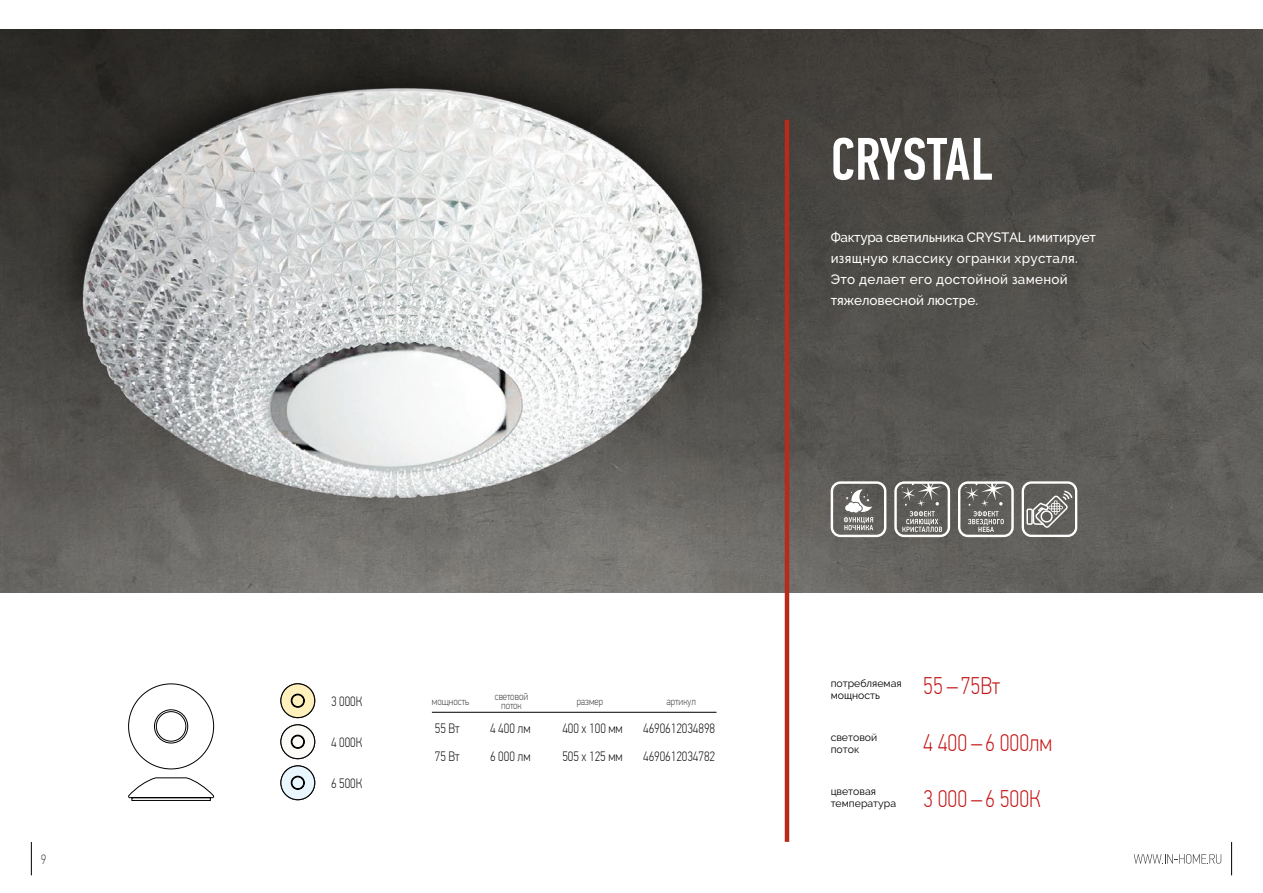
<style>
.page{position:relative;width:1263px;height:893px;background:#fff}
.page>*{position:absolute;margin:0;border:0;box-sizing:border-box;transform-origin:0 0}
.t1{font:500 60px "PF Din Text Comp Pro";letter-spacing:-.005em;color:#fff}
.t2{font:100 24px "PF Din Text Cond Pro";color:#c31011}
.t3{font:500 13.5px/21px "Raleway";letter-spacing:.02em;color:#fff}
.t4{font:100 13.5px "PF Din Text Cond Pro";color:#000}
.t5{font:100 13.5px "PF Din Text Cond Pro";color:#3a3b3b}
.t6{font:10.5px/12px "Raleway";color:#000}
.t7{font:100 10.5px/9px "PF Din Text Cond Pro";color:#3a3b3b;text-align:center}
</style>
<div class="page">
<img style="left:0;top:30px;width:1263px;height:562px">
<hr style="left:1231px;top:842px;width:1px;height:33px;background:#000">
<hr style="left:31px;top:842px;width:1px;height:33px;background:#000">
<svg style="left:1134px;top:854px;width:87px;height:10px"></svg>
<hr style="left:785px;top:120px;width:4px;height:722px;background:#b72a1c">
<img style="left:0;top:32px;width:797px;height:535px">
<svg style="left:128px;top:683px;width:86px;height:118px"></svg>
<svg style="left:281px;top:683px;width:34px;height:35px"></svg>
<svg style="left:281px;top:725px;width:34px;height:34px"></svg>
<svg style="left:281px;top:766px;width:34px;height:34px"></svg>
<hr style="left:432px;top:712px;width:284px;height:1px;background:#000">
<svg style="left:1022px;top:481px;width:55px;height:56px"></svg>
<svg style="left:831px;top:481px;width:55px;height:56px"></svg>
<svg style="left:894px;top:481px;width:56px;height:56px"></svg>
<svg style="left:958px;top:481px;width:56px;height:56px"></svg>
<p class="t5" style="left:41px;top:851px;width:7px">9</p>
<h1 class="t1" style="left:831px;top:124px;width:163px">CRYSTAL</h1>
<p class="t3" style="left:831px;top:227px;width:267px">Фактура светильника CRYSTAL имитирует изящную классику огранки хрусталя.<br>Это делает его достойной заменой тяжеловесной люстре.</p>
<p class="t4" style="left:331px;top:694px;width:33px">3 000К</p>
<p class="t4" style="left:331px;top:735px;width:33px">4 000К</p>
<p class="t4" style="left:331px;top:775px;width:33px">6 500К</p>
<p class="t7" style="left:495px;top:692px;width:35px">световой поток</p>
<p class="t7" style="left:432px;top:697px;width:39px">мощность</p>
<p class="t7" style="left:666px;top:697px;width:31px">артикул</p>
<p class="t7" style="left:577px;top:697px;width:28px">размер</p>
<p class="t4" style="left:435px;top:721px;width:26px">55 Вт</p>
<p class="t4" style="left:490px;top:721px;width:42px">4 400 лм</p>
<p class="t4" style="left:562px;top:721px;width:62px">400 х 100 мм</p>
<p class="t4" style="left:643px;top:721px;width:73px">4690612034898</p>
<p class="t4" style="left:435px;top:748px;width:26px">75 Вт</p>
<p class="t4" style="left:490px;top:748px;width:42px">6 000 лм</p>
<p class="t4" style="left:562px;top:748px;width:62px">505 х 125 мм</p>
<p class="t4" style="left:643px;top:748px;width:73px">4690612034782</p>
<p class="t6" style="left:831px;top:677px;width:72px">потребляемая мощность</p>
<p class="t6" style="left:831px;top:731px;width:48px">световой поток</p>
<p class="t6" style="left:831px;top:785px;width:67px">цветовая температура</p>
<h2 class="t2" style="left:923px;top:672px;width:78px">55 – 75Вт</h2>
<h2 class="t2" style="left:923px;top:729px;width:130px">4 400 – 6 000лм</h2>
<h2 class="t2" style="left:923px;top:785px;width:119px">3 000 – 6 500К</h2>
</div>
